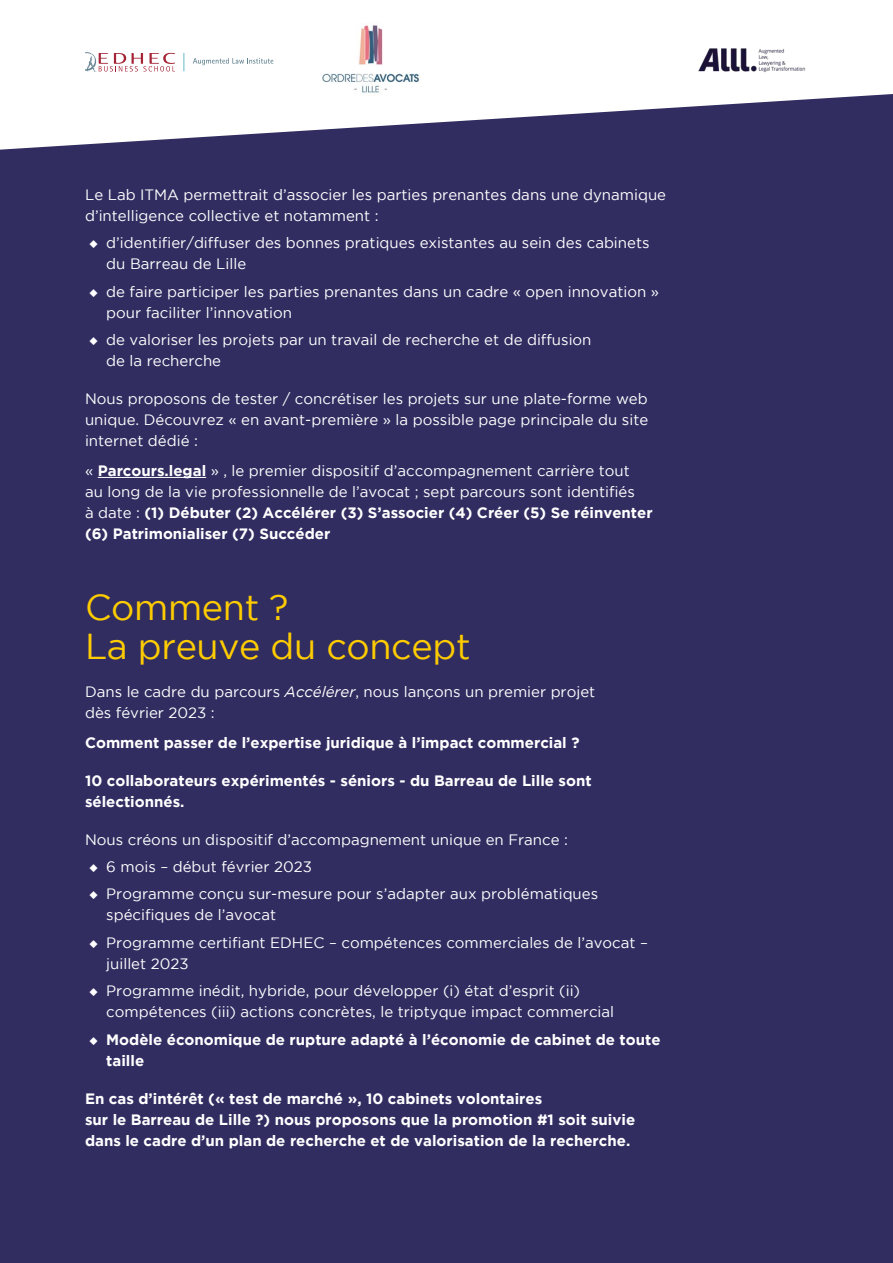
<style>
.page{position:relative;width:893px;height:1263px;background:#fff}
.page>*{position:absolute;margin:0;border:0;box-sizing:border-box;transform-origin:0 0}
.t1{font:36px/39px "Gotham";letter-spacing:-.01em;color:#fc0}
.Style_de_paragraphe{font:15px/21px "Gotham";color:#fff}
.Style_de_paragraphe-2{font:700 15px/21px "Gotham";color:#fff}
.s1{font-family:"Work Sans"}
.s2{font-weight:700}
.s3{font-style:italic}
.s4{font-family:"Work Sans";font-weight:400}
</style>
<div class="page">
<svg style="left:85px;top:52px;width:90px;height:20px"></svg>
<svg style="left:183px;top:53px;width:1px;height:18px"></svg>
<svg style="left:193px;top:58px;width:80px;height:7px"></svg>
<img style="left:698px;top:48px;width:108px;height:25px">
<img style="left:322px;top:25px;width:99px;height:68px">
<div style="left:0;top:94px;width:893px;height:1169px;background:#312d61"></div>
<hr style="left:98px;top:477px;width:108px;height:1px;background:#fff">
<p class="Style_de_paragraphe" style="left:85px;top:184px;width:583px">Le Lab ITMA permettrait d’associer les parties prenantes dans une dynamique d’intelligence collective et notamment :</p>
<p class="Style_de_paragraphe" style="left:106px;top:232px;width:545px;text-indent:-17px"><span class="s1">◆</span> d’identifier/diffuser des bonnes pratiques existantes au sein des cabinets du Barreau de Lille</p>
<p class="Style_de_paragraphe" style="left:106px;top:281px;width:554px;text-indent:-17px"><span class="s1">◆</span> de faire participer les parties prenantes dans un cadre « open innovation » pour faciliter l’innovation</p>
<p class="Style_de_paragraphe" style="left:106px;top:329px;width:487px;text-indent:-17px"><span class="s1">◆</span> de valoriser les projets par un travail de recherche et de diffusion de la recherche</p>
<p class="Style_de_paragraphe" style="left:85px;top:388px;width:565px;text-align:justify">Nous proposons de tester / concrétiser les projets sur une plate-forme web unique. Découvrez « en avant-première » la possible page principale du site internet dédié :</p>
<p class="Style_de_paragraphe" style="left:85px;top:459px;width:569px">« <span class="s2">Parcours.legal</span> » , le premier dispositif d’accompagnement carrière tout<br>au long de la vie professionnelle de l’avocat ; sept parcours sont identifiés<br>à date : <span class="s2">(1) Débuter (2) Accélérer (3) S’associer (4) Créer (5) Se réinventer (6) Patrimonialiser (7) Succéder</span></p>
<p class="t1" style="left:85px;top:587px;width:387px">Comment ?<br>La preuve du concept</p>
<p class="Style_de_paragraphe" style="left:85px;top:681px;width:512px">Dans le cadre du parcours <span class="s3">Accélérer</span>, nous lançons un premier projet dès février 2023 :</p>
<p class="Style_de_paragraphe-2" style="left:85px;top:731px;width:496px">Comment passer de l’expertise juridique à l’impact commercial ?</p>
<p class="Style_de_paragraphe-2" style="left:85px;top:769px;width:508px">10 collaborateurs expérimentés - séniors - du Barreau de Lille sont sélectionnés.</p>
<p class="Style_de_paragraphe" style="left:85px;top:829px;width:484px">Nous créons un dispositif d’accompagnement unique en France :</p>
<p class="Style_de_paragraphe" style="left:89px;top:856px;width:224px"><span class="s1">◆</span> 6 mois – début février 2023</p>
<p class="Style_de_paragraphe" style="left:106px;top:883px;width:493px;text-indent:-17px"><span class="s1">◆</span> Programme conçu sur-mesure pour s’adapter aux problématiques spécifiques de l’avocat</p>
<p class="Style_de_paragraphe" style="left:106px;top:932px;width:543px;text-indent:-17px"><span class="s1">◆</span> Programme certifiant EDHEC – compétences commerciales de l’avocat – juillet 2023</p>
<p class="Style_de_paragraphe" style="left:106px;top:980px;width:509px;text-indent:-17px"><span class="s1">◆</span> Programme inédit, hybride, pour développer (i) état d’esprit (ii) compétences (iii) actions concrètes, le triptyque impact commercial</p>
<p class="Style_de_paragraphe-2" style="left:106px;top:1028px;width:556px;text-indent:-17px"><span class="s4">◆</span> Modèle économique de rupture adapté à l’économie de cabinet de toute taille</p>
<p class="Style_de_paragraphe-2" style="left:85px;top:1087px;width:552px">En cas d’intérêt (« test de marché », 10 cabinets volontaires<br>sur le Barreau de Lille ?) nous proposons que la promotion #1 soit suivie dans le cadre d’un plan de recherche et de valorisation de la recherche.</p>
</div>
